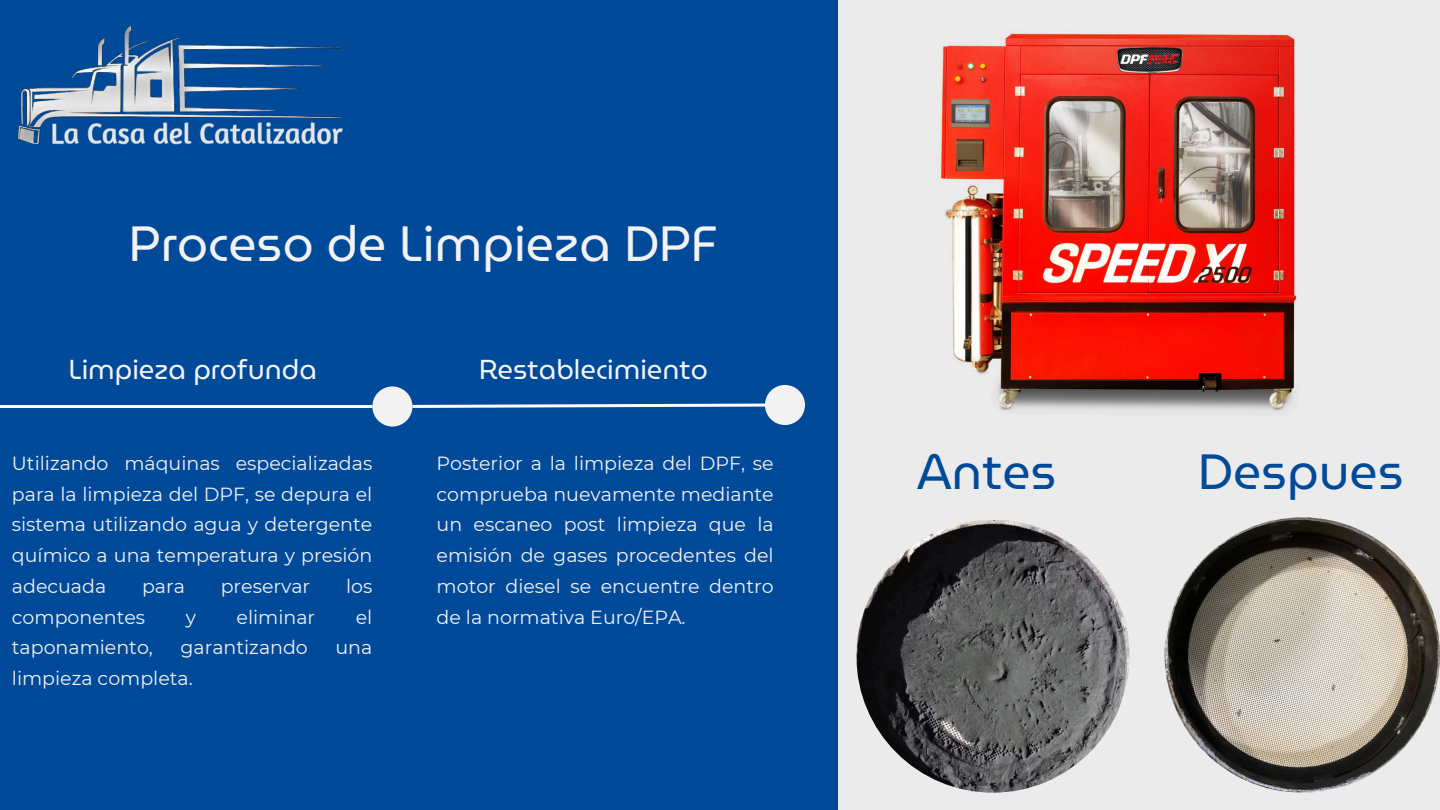
<style>
.page{position:relative;width:1440px;height:810px;background:#004a99}
.page>*{position:absolute;margin:0;border:0;box-sizing:border-box;transform-origin:0 0}
.t1{font:49.4px "Museo Moderno";color:#f2f2f2}
.t2{font:49.4px "Museo Moderno";color:#004a99}
.t3{font:27.4px "Museo Moderno";color:#f2f2f2}
.t4{font:19px/30.8px "Montserrat";color:#f2f2f2;text-align:justify}
</style>
<div class="page">
<svg style="left:412px;top:403px;width:353px;height:6px"></svg>
<div style="left:372px;top:386px;width:40px;height:41px;background:#f2f2f2;border-radius:50%"></div>
<div style="left:765px;top:385px;width:40px;height:40px;background:#f2f2f2;border-radius:50%"></div>
<img style="left:17px;top:25px;width:328px;height:120px">
<hr style="left:0;top:405px;width:372px;height:3px;background:#fff">
<div style="left:838px;top:0;width:602px;height:810px;background:#ebebeb"></div>
<img style="left:940px;top:33px;width:357px;height:379px">
<img style="left:856px;top:520px;width:274px;height:273px;border-radius:50%">
<img style="left:1165px;top:517px;width:275px;height:276px;border-radius:50%">
<p class="t1" style="left:129px;top:204px;width:590px">Proceso de Limpieza DPF</p>
<p class="t3" style="left:69px;top:347px;width:250px">Limpieza profunda</p>
<p class="t3" style="left:479px;top:347px;width:230px">Restablecimiento</p>
<h2 class="t4" style="left:12px;top:448px;width:362px">Utilizando máquinas especializadas para la limpieza del DPF, se depura el sistema utilizando agua y detergente químico a una temperatura y presión adecuada</h2>
<h2 class="t4" style="left:142px;top:571px;width:44px">para</h2>
<h2 class="t4" style="left:221px;top:571px;width:91px">preservar</h2>
<h2 class="t4" style="left:346px;top:571px;width:28px">los</h2>
<h2 class="t4" style="left:12px;top:601px;width:135px">componentes</h2>
<h2 class="t4" style="left:186px;top:601px;width:12px">y</h2>
<h2 class="t4" style="left:237px;top:601px;width:80px">eliminar</h2>
<h2 class="t4" style="left:356px;top:601px;width:18px">el</h2>
<h2 class="t4" style="left:12px;top:632px;width:143px">taponamiento,</h2>
<h2 class="t4" style="left:181px;top:632px;width:129px">garantizando</h2>
<h2 class="t4" style="left:336px;top:632px;width:38px">una</h2>
<h2 class="t4" style="left:12px;top:663px;width:182px">limpieza completa.</h2>
<h2 class="t4" style="left:437px;top:448px;width:339px">Posterior a la limpieza del DPF, se comprueba nuevamente mediante un escaneo post limpieza que la emisión de gases procedentes del motor diesel se encuentre dentro de la normativa Euro/EPA.</h2>
<p class="t2" style="left:917px;top:433px;width:141px">Antes</p>
<p class="t2" style="left:1198px;top:433px;width:207px">Despues</p>
</div>
